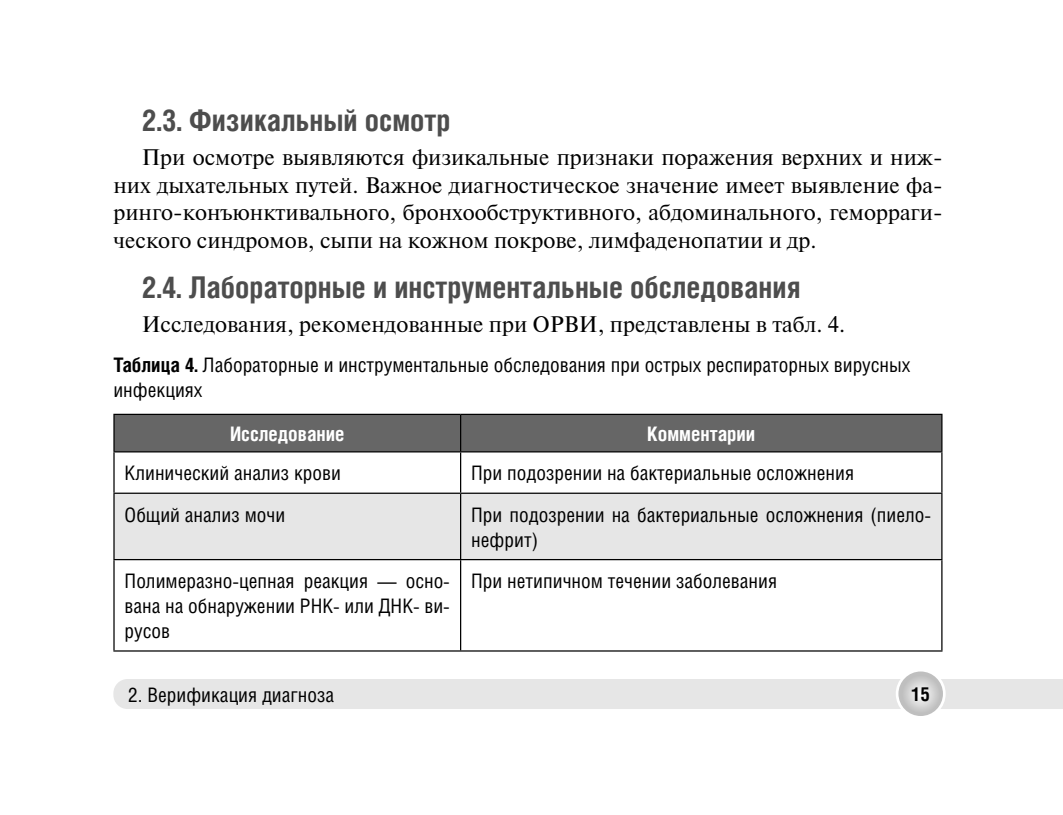
<style>
.page{position:relative;width:1063px;height:815px;background:#fff}
.page>*{position:absolute;margin:0;border:0;box-sizing:border-box;transform-origin:0 0}
.t1{font:700 30px "Helios Cond C";color:#4d4d4d}
.t2{font:22.5px/27.5px "Newton";color:#000;text-align:justify}
.t3{font:20px/25px "Helios Cond C";color:#000}
.t4{font:700 20px "Helios Cond C";color:#fff}
.t5{font:700 19.25px "Helios Cond C";color:#000}
.s1{font-weight:700}
</style>
<div class="page">
<div style="left:113px;top:679px;width:950px;height:30px;background:#e6e6e6"></div>
<svg style="left:897px;top:670px;width:47px;height:47px"></svg>
<div style="left:896px;top:669px;width:50px;height:50px;border:3px solid #fff;border-radius:50%"></div>
<div style="left:115px;top:415px;width:826px;height:36px;background:#666"></div>
<div style="left:115px;top:494px;width:826px;height:65px;background:#e6e6e6"></div>
<hr style="left:460px;top:415px;width:1px;height:36px;background:#000">
<hr style="left:460px;top:452px;width:1px;height:41px;background:#000">
<hr style="left:460px;top:494px;width:1px;height:65px;background:#000">
<hr style="left:460px;top:560px;width:1px;height:90px;background:#000">
<hr style="left:113px;top:452px;width:2px;height:41px;background:#000">
<hr style="left:941px;top:452px;width:2px;height:41px;background:#000">
<hr style="left:113px;top:560px;width:2px;height:90px;background:#000">
<hr style="left:941px;top:560px;width:2px;height:90px;background:#000">
<hr style="left:113px;top:414px;width:348px;height:1px;background:#000">
<hr style="left:113px;top:415px;width:2px;height:36px;background:#000">
<hr style="left:461px;top:414px;width:482px;height:1px;background:#000">
<hr style="left:941px;top:415px;width:2px;height:36px;background:#000">
<hr style="left:113px;top:451px;width:830px;height:1px;background:#000">
<hr style="left:113px;top:493px;width:348px;height:1px;background:#000">
<hr style="left:113px;top:494px;width:2px;height:65px;background:#000">
<hr style="left:461px;top:493px;width:482px;height:1px;background:#000">
<hr style="left:941px;top:494px;width:2px;height:65px;background:#000">
<hr style="left:113px;top:559px;width:830px;height:1px;background:#000">
<hr style="left:113px;top:650px;width:830px;height:2px;background:#000">
<p class="t1" style="left:142px;top:109px;width:310px">2.3. Физикальный осмотр</p>
<p class="t2" style="left:113px;top:145px;width:831px;text-indent:28px">При осмотре выявляются физикальные признаки поражения верхних и ниж&shy;них дыхательных путей. Важное диагностическое значение имеет выявление фа&shy;ринго-конъюнктивального, бронхообструктивного, абдоминального, геморраги&shy;ческого синдромов, сыпи на кожном покрове, лимфаденопатии и др.</p>
<p class="t1" style="left:142px;top:277px;width:660px">2.4. Лабораторн ые и инструментальн ые обследования</p>
<p class="t2" style="left:142px;top:313px;width:705px">Исследования, рекомендованные при ОРВИ, представлены в табл. 4.</p>
<p class="t3" style="left:113px;top:354px;width:798px"><span class="s1">Таблица 4.</span> Лабораторные и инструментальные обследования при острых респираторных вирусных инфекциях</p>
<p class="t4" style="left:230px;top:427px;width:116px">Исследование</p>
<p class="t4" style="left:647px;top:427px;width:110px">Комментарии</p>
<p class="t3" style="left:125px;top:463px;width:218px">Клинический анализ крови</p>
<p class="t3" style="left:471px;top:463px;width:384px">При подозрении на бактериальные осложнения</p>
<p class="t3" style="left:125px;top:504px;width:162px">Общий анализ мочи</p>
<p class="t3" style="left:471px;top:504px;width:462px">При подозрении на бактериальные осложнения (пиело&shy;нефрит)</p>
<p class="t3" style="left:125px;top:570px;width:327px;text-align:justify">Полимеразно-цепная реакция — осно&shy;вана на обнаружении РНК - или ДНК - ви&shy;русов</p>
<p class="t3" style="left:471px;top:570px;width:307px">При нетипичном течении заболевания</p>
<p class="t3" style="left:128px;top:684px;width:207px">2. Верификация диагноза</p>
<p class="t5" style="left:911px;top:687px;width:20px">15</p>
</div>
